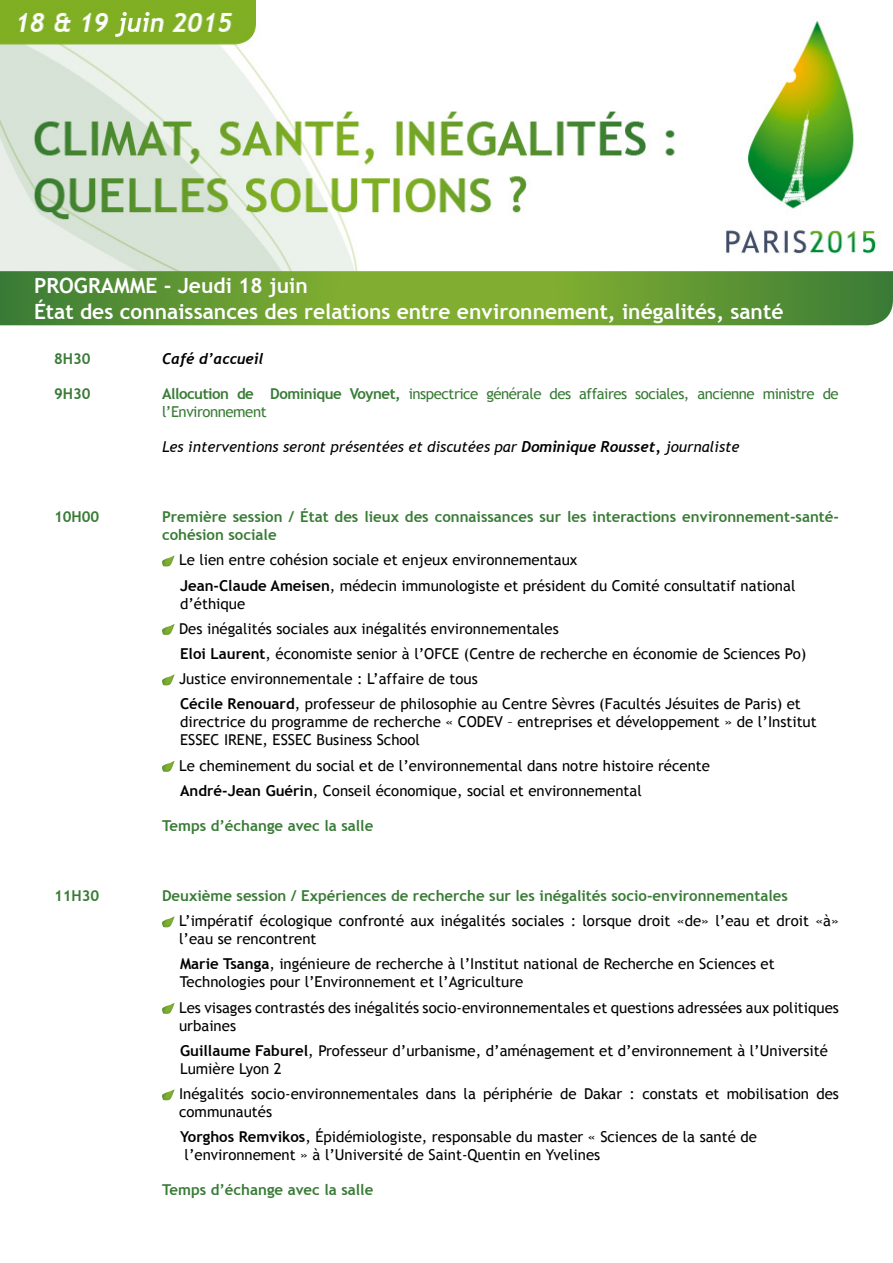
<style>
.page{position:relative;width:893px;height:1263px;background:#fff}
.page>*{position:absolute;margin:0;border:0;box-sizing:border-box;transform-origin:0 0}
.t1{font:700 21px "Trebuchet MS";color:#fff}
.Style_de_paragraphe{font:15px/18px "Trebuchet MS";color:#000}
.Style_de_paragraphe-2{font:700 15px/18px "Trebuchet MS";color:#397b36}
.Style_de_paragraphe-3{font:15px/18px "Trebuchet MS";letter-spacing:-.03em;color:#397b36}
.Style_de_paragraphe-4{font:italic 15px "Trebuchet MS";color:#000}
.Style_de_paragraphe-5{font:italic 700 15px "Trebuchet";color:#000}
.s1{font-weight:700}
.s2{font-family:"Trebuchet";font-weight:700}
</style>
<div class="page">
<img style="left:1px;top:1px;width:878px;height:270px">
<svg style="left:0;top:271px;width:893px;height:54px;background:#669a34"></svg>
<svg style="left:162px;top:555px;width:13px;height:12px"></svg>
<svg style="left:162px;top:624px;width:13px;height:11px"></svg>
<svg style="left:162px;top:674px;width:13px;height:12px"></svg>
<svg style="left:162px;top:761px;width:13px;height:11px"></svg>
<svg style="left:162px;top:916px;width:13px;height:12px"></svg>
<svg style="left:162px;top:1003px;width:13px;height:11px"></svg>
<svg style="left:162px;top:1089px;width:13px;height:12px"></svg>
<p class="t1" style="left:34px;top:273px;width:275px">PROGRAMME - Jeudi 18 juin</p>
<p class="t1" style="left:34px;top:298px;width:751px">État des connaissances des relations entre environnement, inégalités, santé</p>
<p class="Style_de_paragraphe-2" style="left:54px;top:350px;width:38px">8H30</p>
<p class="Style_de_paragraphe-5" style="left:162px;top:349px;width:103px">Café d’accueil</p>
<p class="Style_de_paragraphe-2" style="left:54px;top:385px;width:38px">9H30</p>
<p class="Style_de_paragraphe-3" style="left:162px;top:385px;width:678px"><span class="s1">Allocution de Dominique Voynet,</span> inspectrice générale des affaires sociales, ancienne ministre de l’Environnement</p>
<p class="Style_de_paragraphe-4" style="left:162px;top:438px;width:579px">Les interventions seront présentées et discutées par <span class="s2">Dominique Rousset,</span> journaliste</p>
<p class="Style_de_paragraphe-2" style="left:54px;top:508px;width:47px">10H00</p>
<p class="Style_de_paragraphe-2" style="left:162px;top:508px;width:678px">Première session / État des lieux des connaissances sur les interactions environnement-santé&shy;cohésion sociale</p>
<p class="Style_de_paragraphe" style="left:179px;top:551px;width:400px">Le lien entre cohésion sociale et enjeux environnementaux</p>
<p class="Style_de_paragraphe" style="left:180px;top:576px;width:617px"><span class="s1">Jean-Claude Ameisen</span>, médecin immunologiste et président du Comité consultatif national d’éthique</p>
<p class="Style_de_paragraphe" style="left:179px;top:620px;width:381px">Des inégalités sociales aux inégalités environnementales</p>
<p class="Style_de_paragraphe" style="left:180px;top:645px;width:628px"><span class="s1">Eloi Laurent</span>, économiste senior à l’OFCE (Centre de recherche en économie de Sciences Po)</p>
<p class="Style_de_paragraphe" style="left:179px;top:670px;width:300px">Justice environnementale : L’affaire de tous</p>
<p class="Style_de_paragraphe" style="left:180px;top:695px;width:638px"><span class="s1">Cécile Renouard</span>, professeur de philosophie au Centre Sèvres (Facultés Jésuites de Paris) et directrice du programme de recherche « CODEV – entreprises et développement » de l’Institut<br>ESSEC IRENE, ESSEC Business School</p>
<p class="Style_de_paragraphe" style="left:179px;top:756px;width:532px">Le cheminement du social et de l’environnemental dans notre histoire récente</p>
<p class="Style_de_paragraphe" style="left:180px;top:782px;width:463px"><span class="s1">André-Jean Guérin</span>, Conseil économique, social et environnemental</p>
<p class="Style_de_paragraphe-2" style="left:162px;top:817px;width:213px">Temps d’échange avec la salle</p>
<p class="Style_de_paragraphe-2" style="left:54px;top:887px;width:47px">11H30</p>
<p class="Style_de_paragraphe-2" style="left:162px;top:887px;width:627px">Deuxième session / Expériences de recherche sur les inégalités socio-environnementales</p>
<p class="Style_de_paragraphe" style="left:179px;top:912px;width:661px">L’impératif écologique confronté aux inégalités sociales : lorsque droit «de» l’eau et droit «à» l’eau se rencontrent</p>
<p class="Style_de_paragraphe" style="left:180px;top:955px;width:596px"><span class="s1">Marie Tsanga</span>, ingénieure de recherche à l’Institut national de Recherche en Sciences et<br>Technologies pour l’Environnement et l’Agriculture</p>
<p class="Style_de_paragraphe" style="left:179px;top:998px;width:661px">Les visages contrastés des inégalités socio-environnementales et questions adressées aux politiques urbaines</p>
<p class="Style_de_paragraphe" style="left:180px;top:1042px;width:649px"><span class="s1">Guillaume Faburel</span>, Professeur d’urbanisme, d’aménagement et d’environnement à l’Université<br>Lumière Lyon 2</p>
<p class="Style_de_paragraphe" style="left:179px;top:1085px;width:661px">Inégalités socio-environnementales dans la périphérie de Dakar : constats et mobilisation des communautés</p>
<p class="Style_de_paragraphe" style="left:180px;top:1128px;width:578px"><span class="s1">Yorghos Remvikos</span>, Épidémiologiste, responsable du master « Sciences de la santé de l’environnement » à l’Université de Saint-Quentin en Yvelines</p>
<p class="Style_de_paragraphe-2" style="left:162px;top:1181px;width:213px">Temps d’échange avec la salle</p>
</div>
